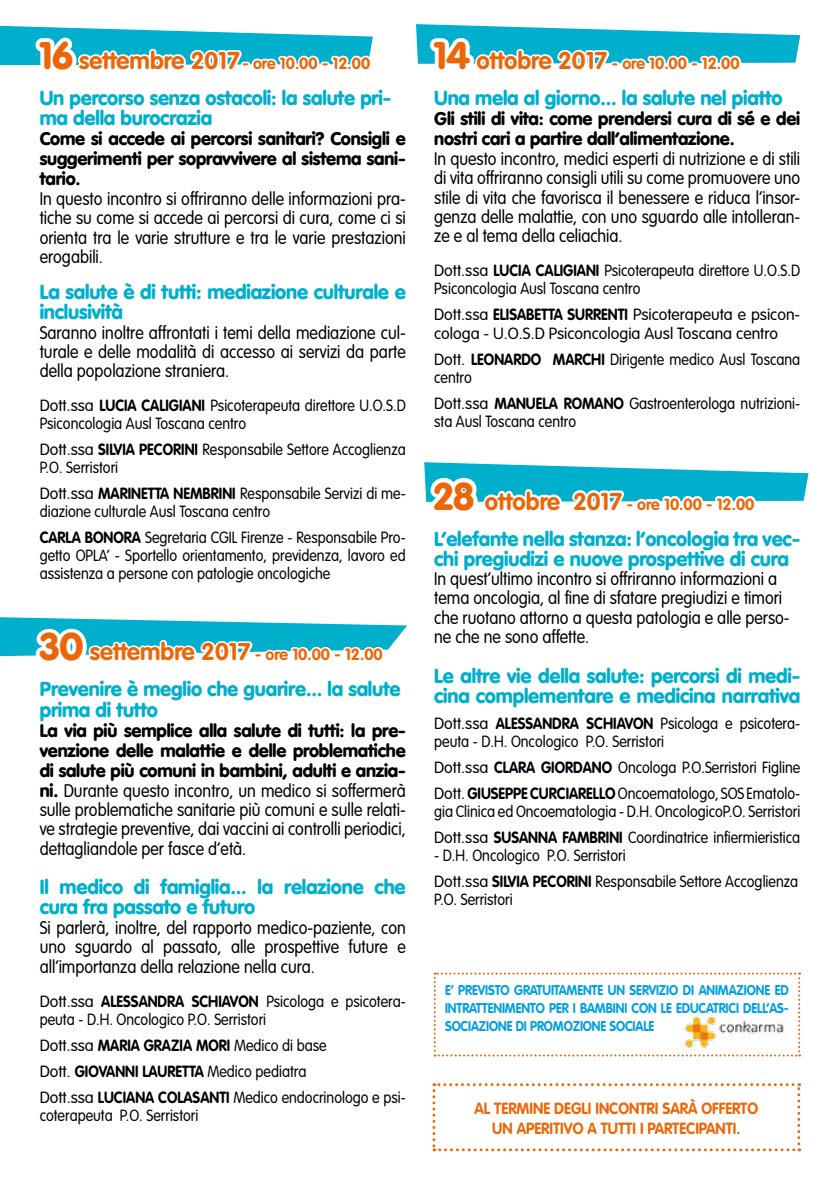
<style>
.page{position:relative;width:840px;height:1191px;background:#fff}
.page>*{position:absolute;margin:0;border:0;box-sizing:border-box;transform-origin:0 0}
.t1{font:900 20px/20px "VAG Rounded";letter-spacing:-.01em;color:#00afcb}
.t2{font:300 18px/19.4px "VAG Rounded";color:#000;text-align:justify;scale:.9 1}
.t3{font:900 18px/20px "VAG Rounded";letter-spacing:-.01em;color:#000;text-align:justify}
.t4{font:300 16px/18px "VAG Rounded";color:#000}
.t5{font:300 16px/18px "VAG Rounded";color:#000;scale:.9 1}
.t6{font:700 16px "VAG Rounded";color:#ec6608}
.t7{font:700 16px/20px "VAG Rounded";color:#ec6608;text-align:center;scale:.93 1}
.t8{font:700 14px/18px "VAG Rounded";letter-spacing:-.01em;color:#009fe3;text-align:justify;scale:.9 1}
.s1{font-weight:900;font-size:38px}
.s2{font-size:24px}
.s3{font-weight:700}
.s4{font-weight:900}
.s5{font-weight:700;color:#00000a}
</style>
<div class="page">
<svg style="left:0;top:26px;width:373px;height:40px"></svg>
<svg style="left:0;top:617px;width:407px;height:40px"></svg>
<svg style="left:416px;top:24px;width:383px;height:40px"></svg>
<svg style="left:424px;top:462px;width:384px;height:40px"></svg>
<svg style="left:432px;top:1083px;width:367px;height:68px"></svg>
<svg style="left:433px;top:972px;width:366px;height:84px"></svg>
<img style="left:680px;top:1012px;width:106px;height:41px">
<p class="t6" style="left:40px;top:54px;width:332px"><span class="s1">16</span> <span class="s2">settembre 2017</span>- ore 10.00 - 12.00</p>
<p class="t1" style="left:40px;top:88px;width:353px">Un percorso senza ostacoli: la salute pri&shy;ma della burocrazia</p>
<p class="t3" style="left:40px;top:129px;width:367px">Come si accede ai percorsi sanitari? Consigli e suggerimenti per sopravvivere al sistema sani&shy;tario.</p>
<p class="t2" style="left:40px;top:189px;width:408px">In questo incontro si offriranno delle informazioni pra&shy;tiche su come si accede ai percorsi di cura, come ci si orienta tra le varie strutture e tra le varie prestazioni erogabili.</p>
<p class="t1" style="left:40px;top:282px;width:367px">La salute è di tutti: mediazione culturale e inclusività</p>
<p class="t2" style="left:40px;top:322px;width:408px">Saranno inoltre affrontati i temi della mediazione cul&shy;turale e delle modalità di accesso ai servizi da parte della popolazione straniera.</p>
<p class="t4" style="left:40px;top:397px;width:367px">Dott.ssa <span class="s3">LUCIA CALIGIANI</span> Psicoterapeuta direttore U.O.S.D<br>Psiconcologia Ausl Toscana centro</p>
<p class="t4" style="left:40px;top:441px;width:367px">Dott.ssa <span class="s3">SILVIA PECORINI</span> Responsabile Settore Accoglienza<br>P.O. Serristori</p>
<p class="t4" style="left:40px;top:485px;width:367px">Dott.ssa <span class="s3">MARINETTA NEMBRINI</span> Responsabile Servizi di me&shy;diazione culturale Ausl Toscana centro</p>
<p class="t5" style="left:40px;top:529px;width:408px;text-align:justify"><span class="s3">CARLA BONORA</span> Segretaria CGIL Firenze - Responsabile Pro&shy;getto OPLA’ - Sportello orientamento, previdenza, lavoro ed assistenza a persone con patologie oncologiche</p>
<p class="t6" style="left:40px;top:645px;width:344px"><span class="s1">30</span> <span class="s2">settembre 2017</span> - ore 10.00 - 12.00</p>
<p class="t1" style="left:40px;top:679px;width:362px">Prevenire è meglio che guarire... la salute prima di tutto</p>
<p class="t2" style="left:40px;top:720px;width:408px"><span class="s4">La via più semplice alla salute di tutti: la pre&shy;venzione delle malattie e delle problematiche di salute più comuni in bambini, adulti e anzia&shy;ni.</span> Durante questo incontro, un medico si soffermerà sulle problematiche sanitarie più comuni e sulle relati&shy;ve strategie preventive, dai vaccini ai controlli periodici, dettagliandole per fasce d’età.</p>
<p class="t1" style="left:40px;top:877px;width:367px">Il medico di famiglia... la relazione che cura fra passato e futuro</p>
<p class="t2" style="left:40px;top:917px;width:408px">Si parlerà, inoltre, del rapporto medico-paziente, con uno sguardo al passato, alle prospettive future e all’importanza della relazione nella cura.</p>
<p class="t4" style="left:40px;top:992px;width:367px">Dott.ssa <span class="s3">ALESSANDRA SCHIAVON</span> Psicologa e psicotera&shy;peuta - D.H. Oncologico P.O. Serristori</p>
<p class="t4" style="left:40px;top:1032px;width:367px;line-height:26px">Dott.ssa <span class="s3">MARIA GRAZIA MORI</span> Medico di base<br>Dott. <span class="s3">GIOVANNI LAURETTA</span> Medico pediatra<br>Dott.ssa <span class="s3">LUCIANA COLASANTI</span> Medico endocrinologo e psi-</p>
<p class="t5" style="left:40px;top:1106px;width:178px">coterapeuta P.O. Serristori</p>
<p class="t6" style="left:434px;top:54px;width:307px"><span class="s1">14</span> <span class="s2">ottobre 2017</span> - ore 10.00 - 12.00</p>
<p class="t1" style="left:434px;top:88px;width:350px">Una mela al giorno... la salute nel piatto</p>
<p class="t3" style="left:434px;top:109px;width:367px">Gli stili di vita: come prendersi cura di sé e dei nostri cari a partire dall’alimentazione.</p>
<p class="t2" style="left:434px;top:149px;width:408px">In questo incontro, medici esperti di nutrizione e di stili di vita offriranno consigli utili su come promuovere uno stile di vita che favorisca il benessere e riduca l’insor&shy;genza delle malattie, con uno sguardo alle intolleran&shy;ze e al tema della celiachia.</p>
<p class="t4" style="left:434px;top:262px;width:367px">Dott.ssa <span class="s3">LUCIA CALIGIANI</span> Psicoterapeuta direttore U.O.S.D<br>Psiconcologia Ausl Toscana centro</p>
<p class="t4" style="left:434px;top:306px;width:367px">Dott.ssa <span class="s3">ELISABETTA SURRENTI</span> Psicoterapeuta e psicon&shy;cologa - U.O.S.D Psiconcologia Ausl Toscana centro</p>
<p class="t4" style="left:434px;top:350px;width:367px">Dott. <span class="s3">LEONARDO MARCHI</span> Dirigente medico Ausl Toscana centro</p>
<p class="t4" style="left:434px;top:394px;width:367px">Dott.ssa <span class="s3">MANUELA ROMANO</span> Gastroenterologa nutrizioni&shy;sta Ausl Toscana centro</p>
<p class="t6" style="left:434px;top:494px;width:321px"><span class="s1">28</span> <span class="s2">ottobre 2017</span> - ore 10.00 - 12.00</p>
<p class="t1" style="left:434px;top:528px;width:367px">L’elefante nella stanza: l’oncologia tra vec&shy;chi pregiudizi e nuove prospettive di cura</p>
<p class="t2" style="left:434px;top:569px;width:396px;text-align:left">In quest’ultimo incontro si offriranno informazioni a tema oncologia, al fine di sfatare pregiudizi e timori che ruotano attorno a questa patologia e alle perso&shy;ne che ne sono affette.</p>
<p class="t1" style="left:434px;top:666px;width:367px">Le altre vie della salute: percorsi di medi&shy;cina complementare e medicina narrativa</p>
<p class="t4" style="left:434px;top:714px;width:367px">Dott.ssa <span class="s3">ALESSANDRA SCHIAVON</span> Psicologa e psicotera&shy;peuta - D.H. Oncologico P.O. Serristori</p>
<p class="t4" style="left:434px;top:754px;width:367px;line-height:26px">Dott.ssa <span class="s5">CLARA GIORDANO</span> Oncologa P.O.Serristori Figline<br>Dott. <span class="s3">GIUSEPPE CURCIARELLO</span> Oncoematologo, SOS Ematolo-</p>
<p class="t5" style="left:434px;top:798px;width:408px;line-height:26px">gia Clinica ed Oncoematologia - D.H. OncologicoP.O. Serristori<br>Dott.ssa <span class="s3">SUSANNA FAMBRINI</span> Coordinatrice infiermieristica</p>
<p class="t5" style="left:434px;top:842px;width:406px;line-height:26px">- D.H. Oncologico P.O. Serristori<br>Dott.ssa <span class="s3">SILVIA PECORINI</span> Responsabile Settore Accoglienza</p>
<p class="t5" style="left:434px;top:890px;width:89px">P.O. Serristori</p>
<p class="t8" style="left:445px;top:980px;width:383px">E’ PREVISTO GRATUITAMENTE UN SERVIZIO DI ANIMAZIONE ED INTRATTENIMENTO PER I BAMBINI CON LE EDUCATRICI DELL’AS-SOCIAZIONE DI PROMOZIONE SOCIALE</p>
<p class="t7" style="left:474px;top:1097px;width:306px">AL TERMINE DEGLI INCONTRI SARÀ OFFERTO<br>UN APERITIVO A TUTTI I PARTECIPANTI.</p>
</div>
